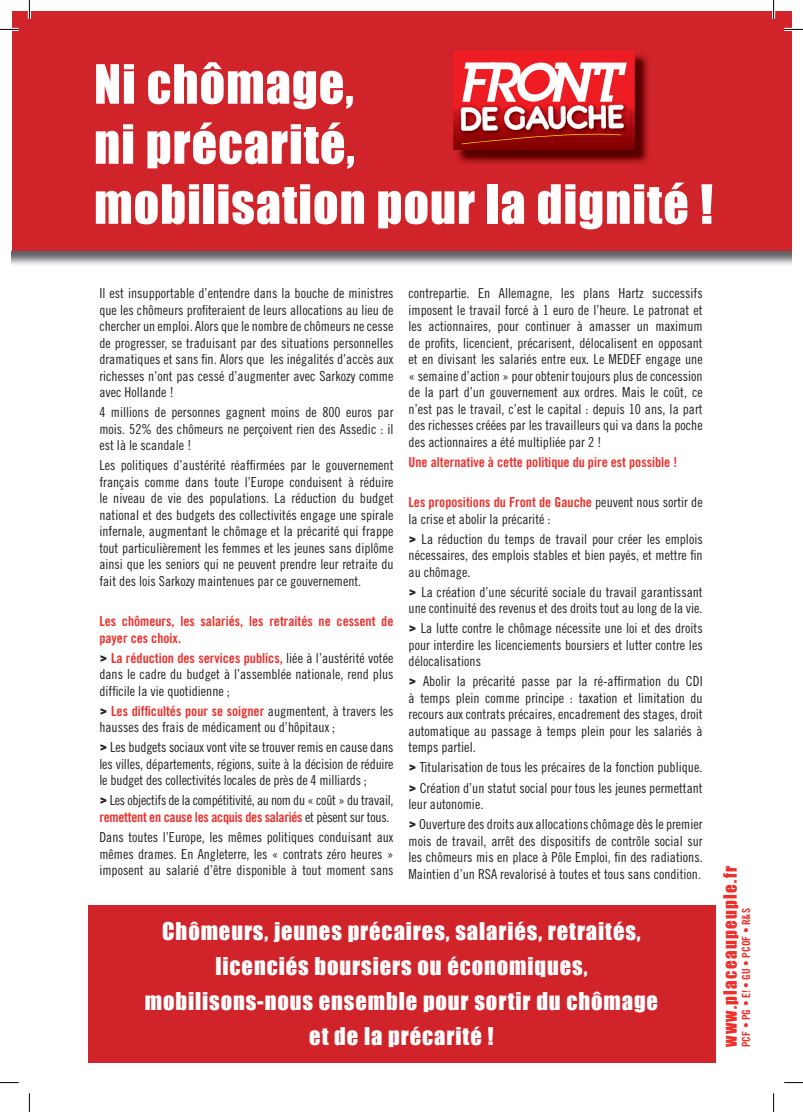
<style>
.page{position:relative;width:803px;height:1112px;background:#fff}
.page>*{position:absolute;margin:0;border:0;box-sizing:border-box;transform-origin:0 0}
.t1{font:50px/60px "Impact";letter-spacing:.02em;color:#fff}
.t2{font:22.5px/35px "Impact";letter-spacing:.04em;color:#fff;text-align:center}
.t3{font:16.88px "Impact";letter-spacing:.08em;color:#ee2f2a}
.t4{font:13.75px/16.5px "Trade Gothic Cond Eighteen";color:#231f20;text-align:justify}
.t5{font:13.75px/16.5px "Trade Gothic Bold Cond Twenty";color:#ee2f2a}
.t6{font:13.75px "Trade Gothic Cond Eighteen";letter-spacing:-.02em;color:#231f20}
.t7{font:13.75px "Trade Gothic Bold Cond Twenty";letter-spacing:-.02em;color:#ee2f2a}
.t8{font:11.25px "Trade Gothic Bold Cond Twenty";color:#ee2f2a}
.s1{font-family:"Dax";font-weight:900;color:#231f20}
.s2{font-family:"Trade Gothic Cond Eighteen";color:#231f20}
.s3{font-family:"Dax";font-weight:900}
</style>
<div class="page">
<img style="left:12px;top:251px;width:779px;height:14px">
<div style="left:12px;top:12px;width:779px;height:239px;background:#d1232a"></div>
<div style="left:88px;top:905px;width:627px;height:157px;background:#d1232a"></div>
<img style="left:457px;top:54px;width:192px;height:110px">
<div style="left:453px;top:51px;width:182px;height:59px;background:#ee1d23"></div>
<svg style="left:453px;top:62px;width:182px;height:88px"></svg>
<hr style="left:0;top:28px;width:19px;height:3px;background:#fff">
<hr style="left:784px;top:28px;width:19px;height:3px;background:#fff">
<hr style="left:28px;top:0;width:3px;height:19px;background:#fff">
<hr style="left:772px;top:0;width:3px;height:19px;background:#fff">
<svg style="left:0;top:29px;width:19px;height:1px"></svg>
<svg style="left:784px;top:29px;width:19px;height:1px"></svg>
<svg style="left:29px;top:0;width:1px;height:19px"></svg>
<svg style="left:29px;top:1093px;width:1px;height:18px"></svg>
<svg style="left:773px;top:0;width:1px;height:19px"></svg>
<svg style="left:773px;top:1093px;width:1px;height:18px"></svg>
<h1 class="t1" style="left:94px;top:53px;width:620px">Ni chômage,<br>ni précarité,<br>mobilisation pour la dignité !</h1>
<p class="t4" style="left:99px;top:285px;width:296px">Il est insupportable d’entendre dans la bouche de ministres que les chômeurs profiteraient de leurs allocations au lieu de chercher un emploi. Alors que le nombre de chômeurs ne cesse de progresser, se traduisant par des situations personnelles dramatiques et sans fin. Alors que les inégalités d’accès aux richesses n’ont pas cessé d’augmenter avec Sarkozy comme avec Hollande !</p>
<p class="t4" style="left:99px;top:404px;width:296px">4 millions de personnes gagnent moins de 800 euros par mois. 52% des chômeurs ne perçoivent rien des Assedic : il est là le scandale !</p>
<p class="t4" style="left:99px;top:457px;width:296px">Les politiques d’austérité réaffirmées par le gouvernement français comme dans toute l’Europe conduisent à réduire le niveau de vie des populations. La réduction du budget national et des budgets des collectivités engage une spirale infernale, augmentant le chômage et la précarité qui frappe tout particulièrement les femmes et les jeunes sans diplôme ainsi que les seniors qui ne peuvent prendre leur retraite du fait des lois Sarkozy maintenues par ce gouvernement.</p>
<p class="t5" style="left:99px;top:612px;width:296px">Les chômeurs, les salariés, les retraités ne cessent de payer ces choix.</p>
<p class="t5" style="left:99px;top:649px;width:296px"><span class="s1">&gt;</span> La réduction des services publics, <span class="s2">liée à l’austérité votée</span></p>
<p class="t4" style="left:99px;top:665px;width:296px">dans le cadre du budget à l’assemblée nationale, rend plus difficile la vie quotidienne ;</p>
<p class="t5" style="left:99px;top:702px;width:296px"><span class="s1">&gt;</span> Les difficultés pour se soigner <span class="s2">augmentent, à travers les</span></p>
<p class="t4" style="left:99px;top:717px;width:296px;line-height:20px">hausses des frais de médicament ou d’hôpitaux ;<br><span class="s3">&gt;</span> Les budgets sociaux vont vite se trouver remis en cause dans</p>
<p class="t4" style="left:99px;top:755px;width:296px">les villes, départements, régions, suite à la décision de réduire le budget des collectivités locales de près de 4 milliards ;</p>
<p class="t6" style="left:99px;top:792px;width:296px"><span class="s3">&gt;</span> Les objectifs de la compétitivité, au nom du « coût » du travail,</p>
<p class="t7" style="left:99px;top:808px;width:292px">remettent en cause les acquis des salariés <span class="s2">et pèsent sur tous.</span></p>
<p class="t4" style="left:99px;top:828px;width:296px">Dans toutes l’Europe, les mêmes politiques conduisant aux mêmes drames. En Angleterre, les « contrats zéro heures » imposent au salarié d’être disponible à tout moment sans</p>
<p class="t4" style="left:408px;top:285px;width:296px">contrepartie. En Allemagne, les plans Hartz successifs imposent le travail forcé à 1 euro de l’heure. Le patronat et les actionnaires, pour continuer à amasser un maximum de profits, licencient, précarisent, délocalisent en opposant et en divisant les salariés entre eux. Le MEDEF engage une « semaine d’action » pour obtenir toujours plus de concession de la part d’un gouvernement aux ordres. Mais le coût, ce n’est pas le travail, c’est le capital : depuis 10 ans, la part des richesses créées par les travailleurs qui va dans la poche des actionnaires a été multipliée par 2 !</p>
<p class="t5" style="left:408px;top:453px;width:270px">Une alternative à cette politique du pire est possible !</p>
<p class="t5" style="left:408px;top:493px;width:296px">Les propositions du Front de Gauche <span class="s2">peuvent nous sortir de</span></p>
<p class="t4" style="left:408px;top:508px;width:296px;line-height:20px">la crise et abolir la précarité :<br><span class="s3">&gt;</span> La réduction du temps de travail pour créer les emplois</p>
<p class="t4" style="left:408px;top:546px;width:296px">nécessaires, des emplois stables et bien payés, et mettre fin au chômage.</p>
<p class="t4" style="left:408px;top:583px;width:296px"><span class="s3">&gt;</span> La création d’une sécurité sociale du travail garantissant une continuité des revenus et des droits tout au long de la vie.</p>
<p class="t4" style="left:408px;top:619px;width:296px"><span class="s3">&gt;</span> La lutte contre le chômage nécessite une loi et des droits pour interdire les licenciements boursiers et lutter contre les délocalisations</p>
<p class="t4" style="left:408px;top:672px;width:296px"><span class="s3">&gt;</span> Abolir la précarité passe par la ré-affirmation du CDI à temps plein comme principe : taxation et limitation du recours aux contrats précaires, encadrement des stages, droit automatique au passage à temps plein pour les salariés à temps partiel.</p>
<p class="t4" style="left:408px;top:757px;width:296px;line-height:20px"><span class="s3">&gt;</span> Titularisation de tous les précaires de la fonction publique. <span class="s3">&gt;</span> Création d’un statut social pour tous les jeunes permettant</p>
<p class="t4" style="left:408px;top:793px;width:296px;line-height:20px">leur autonomie.<br><span class="s3">&gt;</span> Ouverture des droits aux allocations chômage dès le premier</p>
<p class="t4" style="left:408px;top:832px;width:296px">mois de travail, arrêt des dispositifs de contrôle social sur les chômeurs mis en place à Pôle Emploi, fin des radiations.<br>Maintien d’un RSA revalorisé à toutes et tous sans condition.</p>
<h2 class="t2" style="left:145px;top:912px;width:515px">Chômeurs, jeunes précaires, salariés, retraités, licenciés boursiers ou économiques, mobilisons-nous ensemble pour sortir du chômage et de la précarité !</h2>
<p class="t3" style="left:717px;top:1046px;width:183px;rotate:-90deg">www.placeaupeuple.fr</p>
<p class="t8" style="left:739px;top:1046px;width:140px;rotate:-90deg">PCF • PG • E! • GU • PCOF • R&amp;S</p>
</div>
